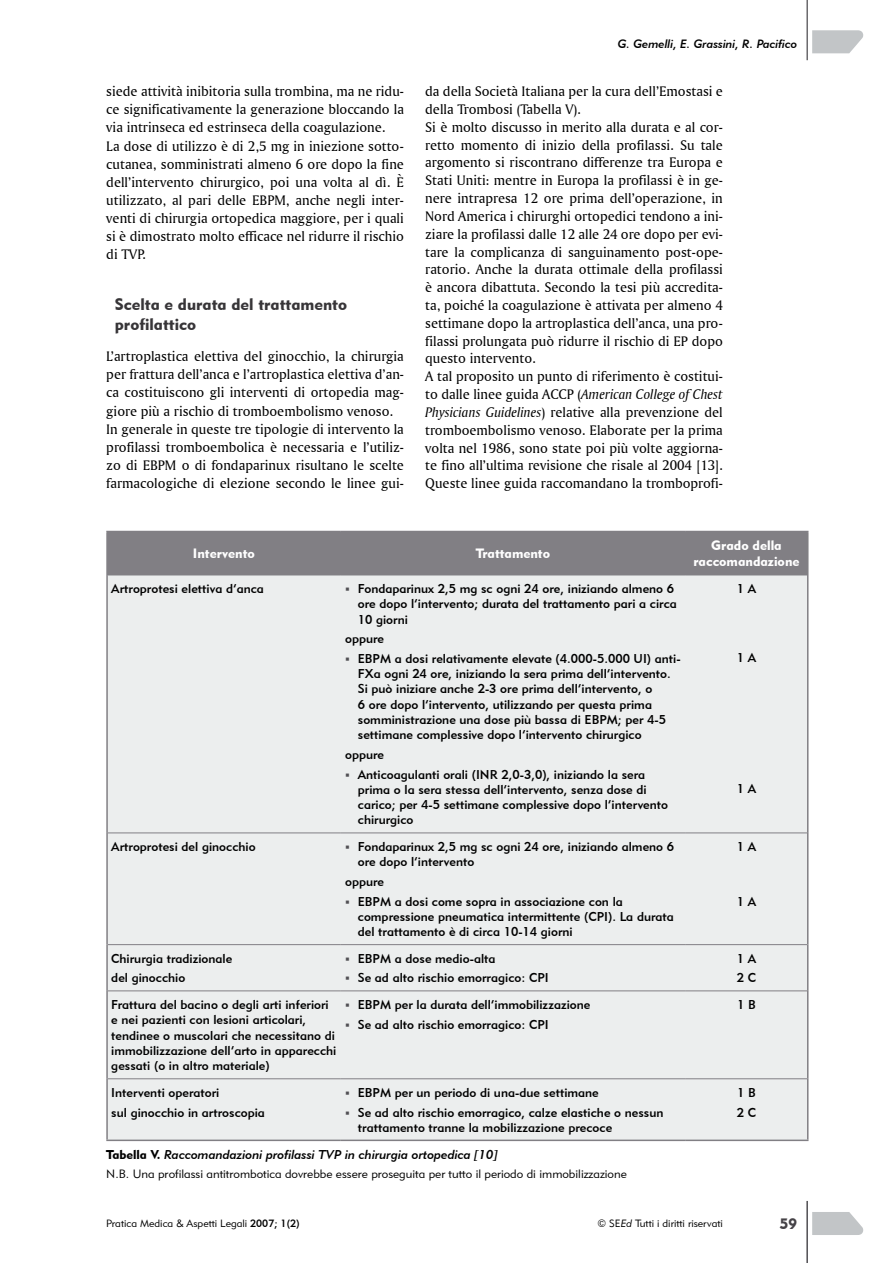
<style>
.page{position:relative;width:893px;height:1263px;background:#fff}
.page>*{position:absolute;margin:0;border:0;box-sizing:border-box;transform-origin:0 0}
.t1{font:16.5px/20.5px "Geometric 415 BT Black A";color:#373538}
.t2{font:15px "Geometric 415 BT Black A";color:#454247}
.t3{font:14.55px/17.9px "Amerigo BT Roman A";color:#000}
.t4{font:13.5px/16.2px "Geometric 415 BT Black A";color:#fff;text-align:center}
.t5{font:12.75px/15.3px "Geometric 415 BT Medium A";color:#000}
.t6{font:12.75px "Geometric 415 BT Medium Italic A";color:#000}
.t7{font:12px "Geometric 415 BT Lite A";color:#000}
.t8{font:12px "Geometric 415 BT Medium Italic A";color:#000}
.t9{font:10.5px "Geometric 415 BT Lite A";color:#000}
.t10{font:10.5px "Wingdings";color:#504f53}
.s1{font-family:"Amerigo BT Italic A"}
.s2{font-family:"Geometric 415 BT Black A"}
.s3{font-family:"Geometric 415 BT Medium A"}
.s4{font-family:"Geometric 415 BT Lite Italic A"}
</style>
<div class="page">
<svg style="left:812px;top:1212px;width:51px;height:23px"></svg>
<hr style="left:806px;top:1201px;width:2px;height:62px;background:#504f53">
<hr style="left:806px;top:0;width:2px;height:60px;background:#504f53">
<svg style="left:812px;top:30px;width:51px;height:23px"></svg>
<div style="left:108px;top:532px;width:699px;height:43px;background:#817f84"></div>
<div style="left:108px;top:576px;width:699px;height:563px;background:#eceeee"></div>
<hr style="left:108px;top:575px;width:233px;height:1px;background:#817f84">
<hr style="left:341px;top:575px;width:344px;height:1px;background:#817f84">
<hr style="left:685px;top:575px;width:122px;height:1px;background:#817f84">
<hr style="left:108px;top:833px;width:233px;height:1px;background:#817f84">
<hr style="left:341px;top:833px;width:344px;height:1px;background:#817f84">
<hr style="left:685px;top:833px;width:122px;height:1px;background:#817f84">
<hr style="left:108px;top:944px;width:233px;height:1px;background:#817f84">
<hr style="left:341px;top:944px;width:344px;height:1px;background:#817f84">
<hr style="left:685px;top:944px;width:122px;height:1px;background:#817f84">
<hr style="left:108px;top:991px;width:233px;height:1px;background:#817f84">
<hr style="left:341px;top:991px;width:344px;height:1px;background:#817f84">
<hr style="left:685px;top:991px;width:122px;height:1px;background:#817f84">
<hr style="left:108px;top:1078px;width:233px;height:1px;background:#817f84">
<hr style="left:341px;top:1078px;width:344px;height:1px;background:#817f84">
<hr style="left:685px;top:1078px;width:122px;height:1px;background:#817f84">
<hr style="left:106px;top:532px;width:2px;height:43px;background:#817f84">
<hr style="left:106px;top:575px;width:2px;height:258px;background:#817f84">
<hr style="left:106px;top:833px;width:2px;height:112px;background:#817f84">
<hr style="left:106px;top:945px;width:2px;height:46px;background:#817f84">
<hr style="left:106px;top:991px;width:2px;height:88px;background:#817f84">
<hr style="left:106px;top:1079px;width:2px;height:60px;background:#817f84">
<hr style="left:807px;top:532px;width:1px;height:43px;background:#817f84">
<hr style="left:807px;top:575px;width:1px;height:258px;background:#817f84">
<hr style="left:807px;top:833px;width:1px;height:112px;background:#817f84">
<hr style="left:807px;top:945px;width:1px;height:46px;background:#817f84">
<hr style="left:807px;top:991px;width:1px;height:88px;background:#817f84">
<hr style="left:807px;top:1079px;width:1px;height:60px;background:#817f84">
<hr style="left:106px;top:531px;width:235px;height:1px;background:#817f84">
<hr style="left:341px;top:531px;width:344px;height:1px;background:#817f84">
<hr style="left:685px;top:531px;width:123px;height:1px;background:#817f84">
<hr style="left:106px;top:1139px;width:235px;height:2px;background:#817f84">
<hr style="left:341px;top:1139px;width:344px;height:2px;background:#817f84">
<hr style="left:685px;top:1139px;width:123px;height:2px;background:#817f84">
<svg style="left:346px;top:957px;width:3px;height:23px"></svg>
<svg style="left:346px;top:1004px;width:3px;height:22px"></svg>
<svg style="left:346px;top:1091px;width:3px;height:23px"></svg>
<p class="t3" style="left:106px;top:82px;width:299px">siede attività inibitoria sulla trombina, ma ne ridu&shy;ce significativamente la generazione bloccando la via intrinseca ed estrinseca della coagulazione.<br>La dose di utilizzo è di 2,5 mg in iniezione sotto&shy;cutanea, somministrati almeno 6 ore dopo la fine dell’intervento chirurgico, poi una volta al dì. È utilizzato, al pari delle EBPM, anche negli inter&shy;venti di chirurgia ortopedica maggiore, per i quali si è dimostrato molto efficace nel ridurre il rischio di TVP.</p>
<p class="t1" style="left:115px;top:293px;width:234px">Scelta e durata del trattamento profilattico</p>
<p class="t3" style="left:106px;top:347px;width:299px">L’artroplastica elettiva del ginocchio, la chirurgia per frattura dell’anca e l’artroplastica elettiva d’an&shy;ca costituiscono gli interventi di ortopedia mag&shy;giore più a rischio di tromboembolismo venoso.<br>In generale in queste tre tipologie di intervento la profilassi tromboembolica è necessaria e l’utiliz&shy;zo di EBPM o di fondaparinux risultano le scelte farmacologiche di elezione secondo le linee gui-</p>
<p class="t8" style="left:618px;top:37px;width:181px">G. Gemelli, E. Grassini, R. Pacifico</p>
<p class="t3" style="left:425px;top:82px;width:299px">da della Società Italiana per la cura dell’Emostasi e della Trombosi (Tabella V).<br>Si è molto discusso in merito alla durata e al cor&shy;retto momento di inizio della profilassi. Su tale argomento si riscontrano differenze tra Europa e Stati Uniti: mentre in Europa la profilassi è in ge&shy;nere intrapresa 12 ore prima dell’operazione, in Nord America i chirurghi ortopedici tendono a ini&shy;ziare la profilassi dalle 12 alle 24 ore dopo per evi&shy;tare la complicanza di sanguinamento post-ope&shy;ratorio. Anche la durata ottimale della profilassi è ancora dibattuta. Secondo la tesi più accredita&shy;ta, poiché la coagulazione è attivata per almeno 4 settimane dopo la artroplastica dell’anca, una pro&shy;filassi prolungata può ridurre il rischio di EP dopo questo intervento.<br>A tal proposito un punto di riferimento è costitui&shy;to dalle linee guida ACCP (<span class="s1">American College of Chest Physicians Guidelines</span>) relative alla prevenzione del tromboembolismo venoso. Elaborate per la prima volta nel 1986, sono state poi più volte aggiorna&shy;te fino all’ultima revisione che risale al 2004 [13].<br>Queste linee guida raccomandano la tromboprofi-</p>
<p class="t4" style="left:193px;top:545px;width:63px">Intervento</p>
<p class="t4" style="left:476px;top:545px;width:76px">Trattamento</p>
<p class="t4" style="left:693px;top:537px;width:108px">Grado della raccomandazione</p>
<p class="t5" style="left:111px;top:581px;width:154px">Artroprotesi elettiva d’anca</p>
<p class="t5" style="left:358px;top:581px;width:321px">Fondaparinux 2,5 mg sc ogni 24 ore, iniziando almeno 6 ore dopo l’intervento; durata del trattamento pari a circa<br>10 giorni</p>
<p class="t5" style="left:358px;top:629px;width:324px;line-height:19.5px;text-indent:-13px">oppure<br>EBPM a dosi relativamente elevate (4.000-5.000 UI) anti-</p>
<p class="t5" style="left:358px;top:666px;width:314px">FXa ogni 24 ore, iniziando la sera prima dell’intervento.<br>Si può iniziare anche 2-3 ore prima dell’intervento, o<br>6 ore dopo l’intervento, utilizzando per questa prima somministrazione una dose più bassa di EBPM; per 4-5 settimane complessive dopo l’intervento chirurgico</p>
<p class="t5" style="left:358px;top:744px;width:289px;line-height:19.5px;text-indent:-13px">oppure<br>Anticoagulanti orali (INR 2,0-3,0), iniziando la sera</p>
<p class="t5" style="left:358px;top:781px;width:312px">prima o la sera stessa dell’intervento, senza dose di carico; per 4-5 settimane complessive dopo l’intervento chirurgico</p>
<p class="t5" style="left:737px;top:581px;width:21px">1 A</p>
<p class="t10" style="left:345px;top:584px;width:6px">▪</p>
<p class="t5" style="left:737px;top:650px;width:21px">1 A</p>
<p class="t10" style="left:345px;top:653px;width:6px">▪</p>
<p class="t10" style="left:345px;top:769px;width:6px">▪</p>
<p class="t5" style="left:737px;top:780px;width:21px">1 A</p>
<p class="t5" style="left:111px;top:839px;width:146px">Artroprotesi del ginocchio</p>
<p class="t5" style="left:358px;top:839px;width:318px">Fondaparinux 2,5 mg sc ogni 24 ore, iniziando almeno 6 ore dopo l’intervento</p>
<p class="t5" style="left:358px;top:871px;width:266px;line-height:19.5px;text-indent:-13px">oppure<br>EBPM a dosi come sopra in associazione con la</p>
<p class="t5" style="left:358px;top:908px;width:318px">compressione pneumatica intermittente (CPI). La durata del trattamento è di circa 10-14 giorni</p>
<p class="t10" style="left:345px;top:842px;width:6px">▪</p>
<p class="t10" style="left:345px;top:896px;width:6px">▪</p>
<p class="t5" style="left:737px;top:839px;width:21px">1 A</p>
<p class="t5" style="left:737px;top:893px;width:21px">1 A</p>
<p class="t5" style="left:111px;top:948px;width:123px;line-height:19.5px">Chirurgia tradizionale del ginocchio</p>
<p class="t5" style="left:358px;top:948px;width:192px;line-height:19.5px">EBPM a dose medio-alta<br>Se ad alto rischio emorragico: CPI</p>
<p class="t5" style="left:737px;top:948px;width:21px;line-height:19.5px">1 A<br>2 C</p>
<p class="t5" style="left:111px;top:997px;width:227px">Frattura del bacino o degli arti inferiori e nei pazienti con lesioni articolari, tendinee o muscolari che necessitano di immobilizzazione dell’arto in apparecchi gessati (o in altro materiale)</p>
<p class="t5" style="left:358px;top:995px;width:234px;line-height:19.5px">EBPM per la durata dell’immobilizzazione<br>Se ad alto rischio emorragico: CPI</p>
<p class="t5" style="left:737px;top:997px;width:20px">1 B</p>
<p class="t5" style="left:111px;top:1082px;width:155px;line-height:19.5px">Interventi operatori<br>sul ginocchio in artroscopia</p>
<p class="t5" style="left:358px;top:1082px;width:307px;line-height:19.5px">EBPM per un periodo di una-due settimane<br>Se ad alto rischio emorragico, calze elastiche o nessun</p>
<p class="t5" style="left:358px;top:1119px;width:256px">trattamento tranne la mobilizzazione precoce</p>
<p class="t5" style="left:737px;top:1082px;width:21px;line-height:19.5px">1 B<br>2 C</p>
<p class="t6" style="left:106px;top:1147px;width:393px"><span class="s2">Tabella V.</span> Raccomandazioni profilassi TVP in chirurgia ortopedica [10]</p>
<p class="t7" style="left:106px;top:1166px;width:522px">N.B. Una profilassi antitrombotica dovrebbe essere proseguita per tutto il periodo di immobilizzazione</p>
<p class="t9" style="left:106px;top:1217px;width:195px">Pratica Medica &amp; Aspetti Legali <span class="s3">2007; 1(2)</span></p>
<p class="t9" style="left:597px;top:1217px;width:127px">© SE<span class="s4">Ed</span> Tutti i diritti riservati</p>
<p class="t2" style="left:780px;top:1215px;width:19px">59</p>
</div>
